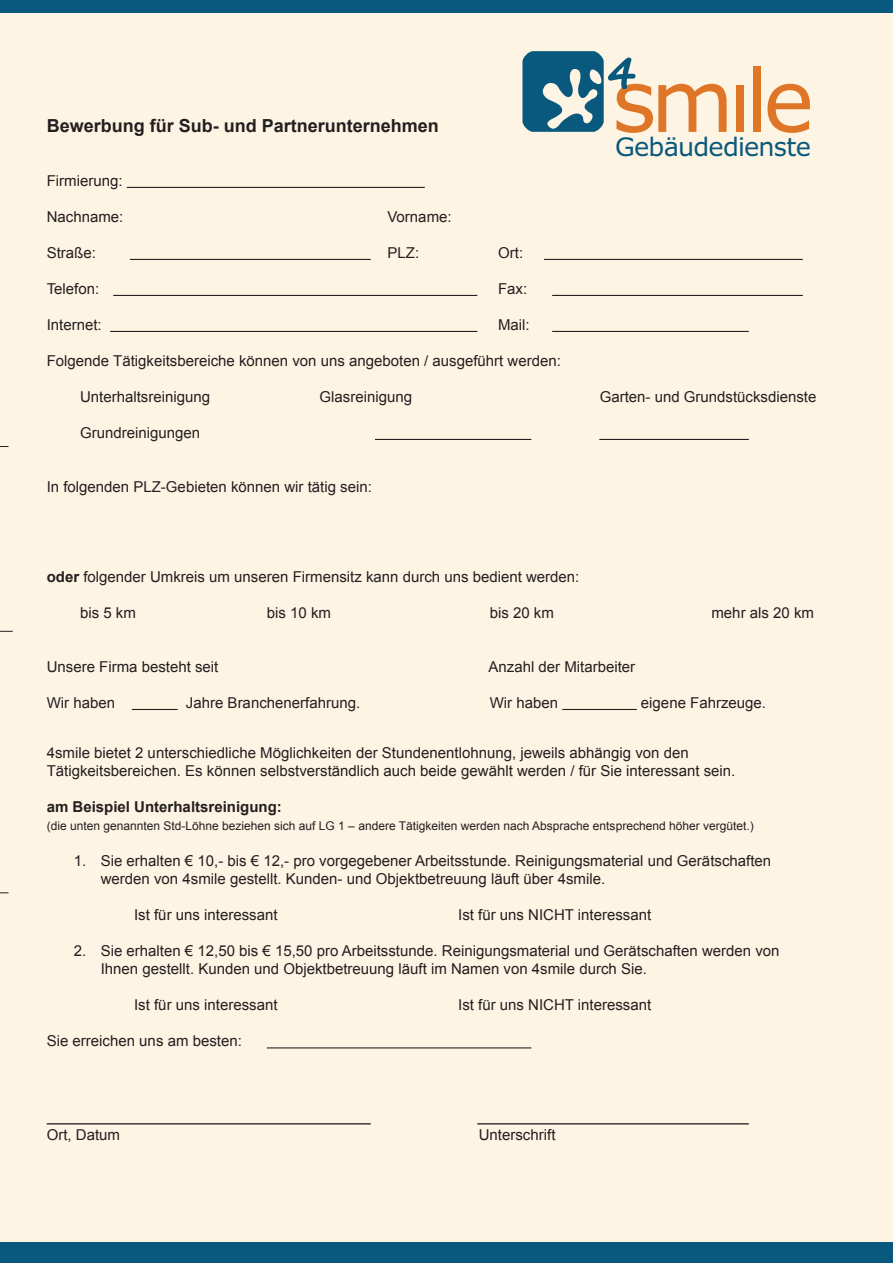
<style>
.page{position:relative;width:893px;height:1263px;background:#fef4e4}
.page>*{position:absolute;margin:0;border:0;box-sizing:border-box;transform-origin:0 0}
.t1{font:25.5px "Verdana";letter-spacing:-.03em;color:#08597d}
.t2{font:700 18px "Arial";color:#231f20}
.t3{font:15px/18px "Arial";color:#231f20}
.t4{font:700 15px "Arial";color:#231f20}
.t5{font:15px "Arial";color:#231f20}
.t6{font:12px "Arial";color:#231f20}
.s1{font-style:inherit}
.s2{font-weight:700}
</style>
<div class="page">
<svg style="left:0;top:631px;width:13px;height:1px"></svg>
<div style="left:736px;top:85px;width:7px;height:47px;background:#df7527"></div>
<div style="left:753px;top:67px;width:8px;height:65px;background:#df7527"></div>
<svg style="left:767px;top:84px;width:43px;height:49px"></svg>
<div style="left:522px;top:51px;width:82px;height:81px;background:#08597d;border-radius:11px"></div>
<svg style="left:541px;top:58px;width:186px;height:75px"></svg>
<div style="left:0;top:1242px;width:893px;height:21px;background:#08597d"></div>
<div style="left:0;top:0;width:893px;height:13px;background:#08597d"></div>
<hr style="left:127px;top:187px;width:298px;height:1px;background:#231f20">
<hr style="left:130px;top:259px;width:241px;height:1px;background:#231f20">
<hr style="left:544px;top:259px;width:259px;height:1px;background:#231f20">
<hr style="left:113px;top:295px;width:364px;height:1px;background:#231f20">
<hr style="left:552px;top:295px;width:251px;height:1px;background:#231f20">
<hr style="left:110px;top:331px;width:367px;height:1px;background:#231f20">
<hr style="left:552px;top:331px;width:197px;height:1px;background:#231f20">
<hr style="left:375px;top:439px;width:156px;height:1px;background:#231f20">
<hr style="left:599px;top:439px;width:150px;height:1px;background:#231f20">
<hr style="left:132px;top:709px;width:46px;height:1px;background:#231f20">
<hr style="left:562px;top:709px;width:75px;height:1px;background:#231f20">
<hr style="left:267px;top:1047px;width:264px;height:1px;background:#231f20">
<hr style="left:47px;top:1123px;width:324px;height:1px;background:#231f20">
<hr style="left:477px;top:1123px;width:272px;height:1px;background:#231f20">
<p class="t2" style="left:47px;top:114px;width:394px">Bewerbung für Sub- und Partnerunternehmen</p>
<p class="t3" style="left:47px;top:172px;width:77px">Firmierung:</p>
<p class="t3" style="left:47px;top:208px;width:78px">Nachname:</p>
<p class="t3" style="left:387px;top:208px;width:66px">Vorname:</p>
<p class="t3" style="left:47px;top:244px;width:51px">Straße:</p>
<p class="t3" style="left:387px;top:244px;width:33px">PLZ:</p>
<p class="t3" style="left:498px;top:244px;width:27px">Ort:</p>
<p class="t3" style="left:47px;top:280px;width:54px">Telefon:</p>
<p class="t3" style="left:498px;top:280px;width:31px">Fax:</p>
<p class="t3" style="left:47px;top:316px;width:57px">Internet:</p>
<p class="t3" style="left:498px;top:316px;width:33px">Mail:</p>
<p class="t3" style="left:47px;top:352px;width:516px">Folgende Tätigkeitsbereiche können von uns angeboten / ausgeführt werden:</p>
<p class="t3" style="left:80px;top:388px;width:132px">Unterhaltsrei<span class="s1">nigung</span></p>
<p class="t5" style="left:320px;top:387px;width:94px">Glasreinigung</p>
<p class="t3" style="left:600px;top:388px;width:218px">Garten- und Grundstücksdienste</p>
<p class="t3" style="left:80px;top:424px;width:122px">Grundreinigungen</p>
<p class="t3" style="left:47px;top:478px;width:327px">In folgenden PLZ-Gebieten können wir tätig sein:</p>
<h1 class="t1" style="left:615px;top:130px;width:197px">Gebäudedienste</h1>
<p class="t3" style="left:47px;top:568px;width:534px"><span class="s2">oder</span> folgender Umkreis um unseren Firmensitz kann durch uns bedient werden:</p>
<p class="t3" style="left:80px;top:604px;width:57px">bis 5 km</p>
<p class="t3" style="left:267px;top:604px;width:66px">bis 10 km</p>
<p class="t3" style="left:490px;top:604px;width:66px">bis 20 km</p>
<p class="t3" style="left:711px;top:604px;width:104px">mehr als 20 km</p>
<p class="t3" style="left:47px;top:658px;width:173px">Unsere Firma besteht seit</p>
<p class="t3" style="left:489px;top:658px;width:148px">Anzahl der Mitarbeiter</p>
<p class="t3" style="left:47px;top:694px;width:70px">Wir haben</p>
<p class="t3" style="left:186px;top:694px;width:176px">Jahre Branchenerfahrung.</p>
<p class="t3" style="left:490px;top:694px;width:70px">Wir haben</p>
<p class="t3" style="left:641px;top:694px;width:127px">eigene Fahrzeuge.</p>
<p class="t3" style="left:47px;top:744px;width:690px">4smile bietet 2 unterschiedliche Möglichkeiten der Stundenentlohnung, jeweils abhängig von den<br>Tätigkeitsbereichen. Es können selbstverständlich auch beide gewählt werden / für Sie interessant sein.</p>
<p class="t4" style="left:47px;top:797px;width:237px">am Beispiel Unterhaltsreinigung:</p>
<p class="t6" style="left:47px;top:818px;width:708px">(die unten genannten Std-Löhne beziehen sich auf LG 1 – andere Tätigkeiten werden nach Absprache entsprechend höher vergütet.)</p>
<p class="t3" style="left:101px;top:852px;width:672px;text-indent:-27px">1. Sie erhalten € 10,- bis € 12,- pro vorgegebener Arbeitsstunde. Reinigungsmaterial und Gerätschaften werden von 4smile gestellt. Kunden- und Objektbetreuung läuft über 4smile.</p>
<p class="t3" style="left:134px;top:906px;width:145px">Ist für uns interessant</p>
<p class="t3" style="left:458px;top:906px;width:195px">Ist für uns NICHT interessant</p>
<p class="t3" style="left:101px;top:942px;width:680px;text-indent:-27px">2. Sie erhalten € 12,50 bis € 15,50 pro Arbeitsstunde. Reinigungsmaterial und Gerätschaften werden von<br>Ihnen gestellt. Kunden und Objektbetreuung läuft im Namen von 4smile durch Sie.</p>
<p class="t3" style="left:134px;top:996px;width:145px">Ist für uns interessant</p>
<p class="t3" style="left:458px;top:996px;width:195px">Ist für uns NICHT interessant</p>
<p class="t3" style="left:47px;top:1032px;width:197px">Sie erreichen uns am besten:</p>
<p class="t3" style="left:47px;top:1126px;width:75px">Ort, Datum</p>
<p class="t3" style="left:479px;top:1126px;width:78px">Unterschrift</p>
</div>
